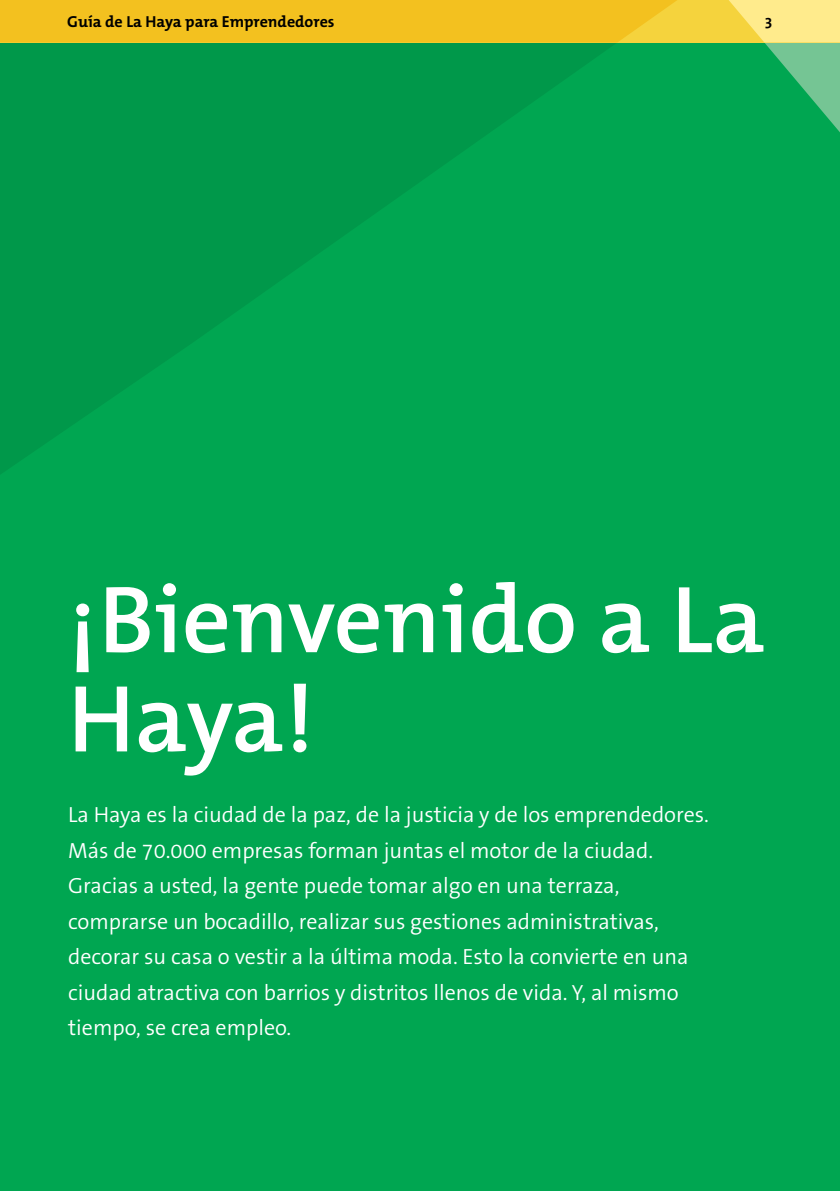
<style>
.page{position:relative;width:840px;height:1191px;background:#fff}
.page>*{position:absolute;margin:0;border:0;box-sizing:border-box;transform-origin:0 0}
.t1{font:600 96px/99.2px "The Mix B W6";color:#fff}
.t2{font:300 22px/35.4px "The Sans B W4";color:#fff}
.t3{font:700 16px "The Mix B W7";color:#000}
.t4{font:700 15px "The Sans B W7";color:#000}
</style>
<div class="page">
<div style="left:0;top:43px;width:839px;height:1148px;background:#00a651"></div>
<svg style="left:161px;top:43px;width:455px;height:321px;fill:#009c4c"></svg>
<svg style="left:0;top:43px;width:161px;height:431px;fill:#00984a"></svg>
<div style="left:0;top:0;width:839px;height:43px;background:#f5d33d"></div>
<svg style="left:729px;top:0;width:110px;height:131px"></svg>
<div style="left:0;top:0;width:677px;height:43px;background:#f3c11f"></div>
<p class="t3" style="left:67px;top:12px;width:269px">Guía de La Haya para Emprendedores</p>
<p class="t4" style="left:764px;top:12px;width:10px">3</p>
<h1 class="t1" style="left:68px;top:570px;width:697px">¡Bienvenido a La<br>Haya!</h1>
<p class="t2" style="left:68px;top:797px;width:642px">La Haya es la ciudad de la paz, de la justicia y de los emprendedores.<br>Más de 70.000 empresas forman juntas el motor de la ciudad.<br>Gracias a usted, la gente puede tomar algo en una terraza, comprarse un bocadillo, realizar sus gestiones administrativas, decorar su casa o vestir a la última moda. Esto la convierte en una ciudad atractiva con barrios y distritos llenos de vida. Y, al mismo tiempo, se crea empleo.</p>
</div>
